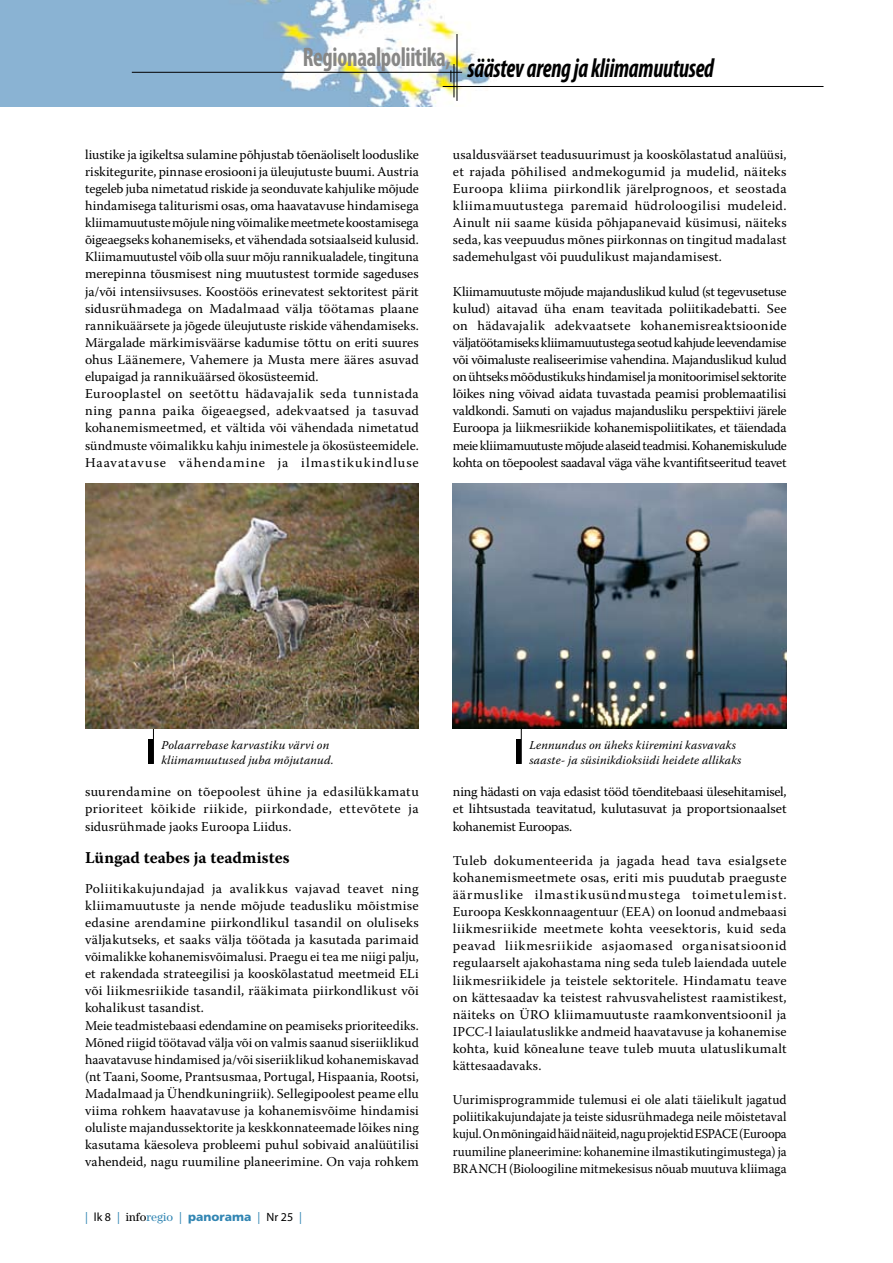
<style>
.page{position:relative;width:893px;height:1263px;background:#fff}
.page>*{position:absolute;margin:0;border:0;box-sizing:border-box;transform-origin:0 0}
.t1{font:italic 700 condensed 27px "Myriad Pro";letter-spacing:-.01em;color:#000;scale:.85 1}
.t2{font:700 16.5px "Warnock Pro";letter-spacing:.005em;color:#000}
.t3{font:13.5px/17.1px "Warnock Pro";letter-spacing:.01em;color:#000;text-align:justify}
.t4{font:italic 12px/15px "Warnock Pro";letter-spacing:.01em;color:#000}
.t5{font:900 12px "Frutiger LT Std";color:#3286b3}
.s1{font-family:"Myriad Pro";font-weight:400}
.s2{font-family:"Myriad Pro";font-weight:400;color:#000}
.s3{font-family:"Century Std";font-weight:400;color:#000}
.s4{font-family:"Century Std";font-weight:400}
</style>
<div class="page">
<img style="left:0;top:0;width:824px;height:106px">
<hr style="left:443px;top:86px;width:380px;height:1px;background:#000">
<hr style="left:132px;top:72px;width:330px;height:1px;background:#000">
<hr style="left:457px;top:34px;width:1px;height:67px;background:#000">
<hr style="left:454px;top:64px;width:1px;height:33px;background:#000">
<svg style="left:450px;top:70px;width:1px;height:12px"></svg>
<hr style="left:149px;top:740px;width:4px;height:24px;background:#000">
<hr style="left:153px;top:727px;width:1px;height:37px;background:#000">
<hr style="left:517px;top:740px;width:4px;height:24px;background:#000">
<hr style="left:521px;top:727px;width:1px;height:37px;background:#000">
<img style="left:85px;top:484px;width:334px;height:244px">
<img style="left:453px;top:484px;width:334px;height:244px">
<h1 class="t1" style="left:303px;top:51px;width:485px"><sup>Regionaalpoliitika,</sup> säästev areng ja kliimamuutused</h1>
<p class="t3" style="left:85px;top:146px;width:335px;text-align:left">liustike ja igikeltsa sulamine põhjustab tõenäoliselt looduslike riskitegurite, pinnase erosiooni ja üleujutuste buumi. Austria tegeleb juba nimetatud riskide ja seonduvate kahjulike mõjude hindamisega taliturismi osas, oma haavatavuse hindamisega kliimamuutuste mõjule ning võimalike meetmete koostamisega õigeaegseks kohanemiseks, et vähendada sotsiaalseid kulusid.<br>Kliimamuutustel võib olla suur mõju rannikualadele, tingituna merepinna tõusmisest ning muutustest tormide sageduses ja/või intensiivsuses. Koostöös erinevatest sektoritest pärit sidusrühmadega on Madalmaad välja töötamas plaane rannikuäärsete ja jõgede üleujutuste riskide vähendamiseks.<br>Märgalade märkimisväärse kadumise tõttu on eriti suures ohus Läänemere, Vahemere ja Musta mere ääres asuvad elupaigad ja rannikuäärsed ökosüsteemid.<br>Eurooplastel on seetõttu hädavajalik seda tunnistada ning panna paika õigeaegsed, adekvaatsed ja tasuvad kohanemismeetmed, et vältida või vähendada nimetatud sündmuste võimalikku kahju inimestele ja ökosüsteemidele.<br>Haavatavuse vähendamine ja ilmastikukindluse</p>
<p class="t3" style="left:453px;top:146px;width:335px">usaldusväärset teadusuurimust ja kooskõlastatud analüüsi, et rajada põhilised andmekogumid ja mudelid, näiteks Euroopa kliima piirkondlik järelprognoos, et seostada kliimamuutustega paremaid hüdroloogilisi mudeleid.<br>Ainult nii saame küsida põhjapanevaid küsimusi, näiteks seda, kas veepuudus mõnes piirkonnas on tingitud madalast sademehulgast või puudulikust majandamisest.</p>
<p class="t3" style="left:453px;top:282px;width:335px">Kliimamuutuste mõjude majanduslikud kulud (st tegevusetuse kulud) aitavad üha enam teavitada poliitikadebatti. See on hädavajalik adekvaatsete kohanemisreaktsioonide väljatöötamiseks kliimamuutustega seotud kahjude leevendamise või võimaluste realiseerimise vahendina. Majanduslikud kulud on ühtseks mõõdustikuks hindamisel ja monitoorimisel sektorite lõikes ning võivad aidata tuvastada peamisi problemaatilisi valdkondi. Samuti on vajadus majandusliku perspektiivi järele Euroopa ja liikmesriikide kohanemispoliitikates, et täiendada meie kliimamuutuste mõjude alaseid teadmisi. Kohanemiskulude kohta on tõepoolest saadaval väga vähe kvantifitseeritud teavet</p>
<p class="t4" style="left:162px;top:737px;width:174px">Polaarrebase karvastiku värvi on kliimamuutused juba mõjutanud.</p>
<p class="t4" style="left:529px;top:737px;width:214px">Lennundus on üheks kiiremini kasvavaks saaste- ja süsinikdioksiidi heidete allikaks</p>
<p class="t3" style="left:85px;top:783px;width:335px">suurendamine on tõepoolest ühine ja edasilükkamatu prioriteet kõikide riikide, piirkondade, ettevõtete ja sidusrühmade jaoks Euroopa Liidus.</p>
<p class="t2" style="left:85px;top:847px;width:206px">Lüngad teabes ja teadmistes</p>
<p class="t3" style="left:85px;top:879px;width:335px;text-align:left">Poliitikakujundajad ja avalikkus vajavad teavet ning kliimamuutuste ja nende mõjude teadusliku mõistmise edasine arendamine piirkondlikul tasandil on oluliseks väljakutseks, et saaks välja töötada ja kasutada parimaid võimalikke kohanemisvõimalusi. Praegu ei tea me niigi palju, et rakendada strateegilisi ja kooskõlastatud meetmeid ELi või liikmesriikide tasandil, rääkimata piirkondlikust või kohalikust tasandist.<br>Meie teadmistebaasi edendamine on peamiseks prioriteediks.<br>Mõned riigid töötavad välja või on valmis saanud siseriiklikud haavatavuse hindamised ja/või siseriiklikud kohanemiskavad (nt Taani, Soome, Prantsusmaa, Portugal, Hispaania, Rootsi, Madalmaad ja Ühendkuningriik). Sellegipoolest peame ellu viima rohkem haavatavuse ja kohanemisvõime hindamisi oluliste majandussektorite ja keskkonnateemade lõikes ning kasutama käesoleva probleemi puhul sobivaid analüütilisi vahendeid, nagu ruumiline planeerimine. On vaja rohkem</p>
<p class="t5" style="left:85px;top:1209px;width:219px"><span class="s1">|</span> <span class="s2">lk 8</span> <span class="s1">|</span> <span class="s3">info</span><span class="s4">regio</span> <span class="s1">|</span> panorama <span class="s1">|</span> <span class="s2">Nr 25</span> <span class="s1">|</span></p>
<p class="t3" style="left:453px;top:783px;width:335px">ning hädasti on vaja edasist tööd tõenditebaasi ülesehitamisel, et lihtsustada teavitatud, kulutasuvat ja proportsionaalset kohanemist Euroopas.</p>
<p class="t3" style="left:453px;top:851px;width:335px">Tuleb dokumenteerida ja jagada head tava esialgsete kohanemismeetmete osas, eriti mis puudutab praeguste äärmuslike ilmastikusündmustega toimetulemist.<br>Euroopa Keskkonnaagentuur (EEA) on loonud andmebaasi liikmesriikide meetmete kohta veesektoris, kuid seda peavad liikmesriikide asjaomased organisatsioonid regulaarselt ajakohastama ning seda tuleb laiendada uutele liikmesriikidele ja teistele sektoritele. Hindamatu teave on kättesaadav ka teistest rahvusvahelistest raamistikest, näiteks on ÜRO kliimamuutuste raamkonventsioonil ja IPCC-l laiaulatuslikke andmeid haavatavuse ja kohanemise kohta, kuid kõnealune teave tuleb muuta ulatuslikumalt kättesaadavaks.</p>
<p class="t3" style="left:453px;top:1091px;width:335px">Uurimisprogrammide tulemusi ei ole alati täielikult jagatud poliitikakujundajate ja teiste sidusrühmadega neile mõistetaval kujul. On mõningaid häid näiteid, nagu projektid ESPACE (Euroopa ruumiline planeerimine: kohanemine ilmastikutingimustega) ja BRANCH (Bioloogiline mitmekesisus nõuab muutuva kliimaga</p>
</div>
